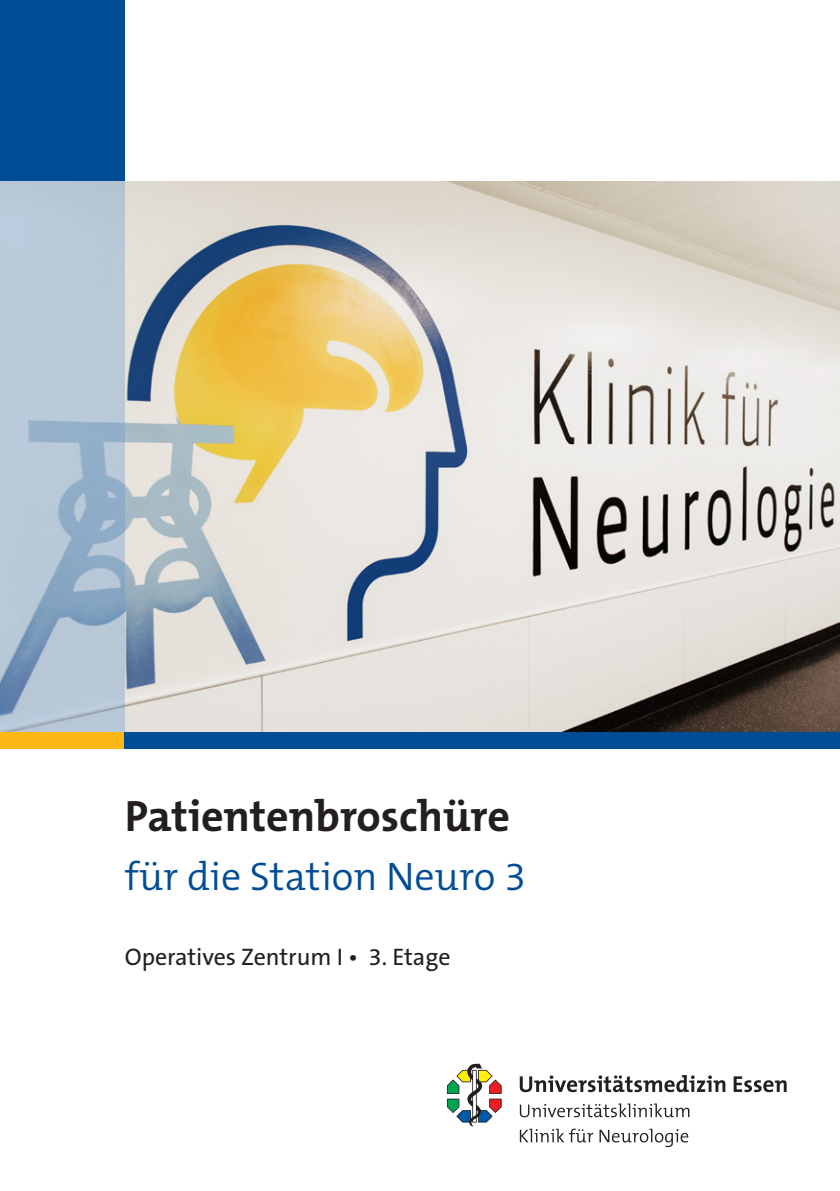
<style>
.page{position:relative;width:840px;height:1191px;background:#fff}
.page>*{position:absolute;margin:0;border:0;box-sizing:border-box;transform-origin:0 0}
.Titel_Headline{font:700 44px "The Mix B7";color:#231f20}
.Titel_Subheadline{font:300 40px "The Mix B4";color:#014d95}
.Titel_Headline-2{font:24px "The Sans B5 Plain";color:#231f20}
</style>
<div class="page">
<div style="left:0;top:0;width:125px;height:181px;background:#014d95"></div>
<div style="left:0;top:731px;width:125px;height:17px;background:#fcb814"></div>
<div style="left:125px;top:731px;width:714px;height:17px;background:#014d95"></div>
<svg style="left:519px;top:1075px;width:206px;height:17px"></svg>
<svg style="left:733px;top:1076px;width:53px;height:16px"></svg>
<svg style="left:519px;top:1103px;width:170px;height:14px"></svg>
<svg style="left:519px;top:1128px;width:74px;height:14px"></svg>
<svg style="left:599px;top:1128px;width:89px;height:19px"></svg>
<svg style="left:447px;top:1063px;width:54px;height:63px"></svg>
<img style="left:125px;top:181px;width:714px;height:550px">
<svg style="left:0;top:181px;width:125px;height:550px;background:#aec1d3"></svg>
<p class="Titel_Headline" style="left:125px;top:793px;width:386px">Patientenbroschüre</p>
<p class="Titel_Subheadline" style="left:125px;top:856px;width:402px">für die Station Neuro 3</p>
<p class="Titel_Headline-2" style="left:125px;top:944px;width:327px">Operatives Zentrum I • 3. Etage</p>
</div>
